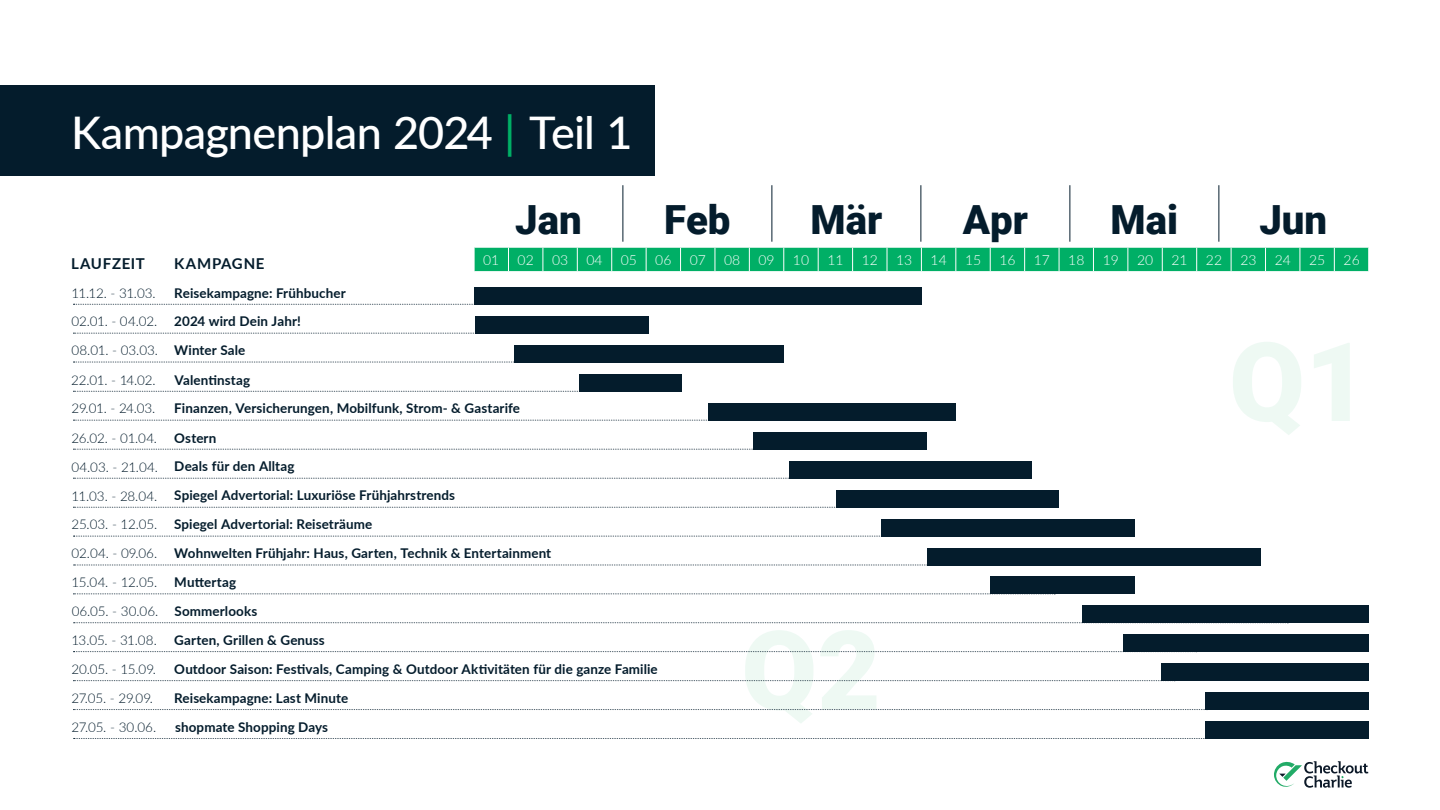
<style>
.page{position:relative;width:1440px;height:810px;background:#fff}
.page>*{position:absolute;margin:0;border:0;box-sizing:border-box;transform-origin:0 0}
.t1{font:500 45px "Lato";letter-spacing:-.015em;color:#fff}
.t2{font:900 40.2px "Roboto";color:#041c2c}
.t3{font:700 15px "Lato";letter-spacing:.045em;color:#041c2c}
.t4{font:300 13.95px "Lato";color:#fff}
.t5{font:700 13.42px/28.9px "Lato";letter-spacing:.005em;color:#041c2c}
.t6{font:300 13.42px/29.2px "Lato";letter-spacing:-.015em;color:#041c2c}
.s1{color:#00af66}
.s2{font-weight:700}
.s3{font-weight:300}
</style>
<div class="page">
<hr style="left:623px;top:185px;width:1px;height:57px;background:#041c2c">
<hr style="left:772px;top:185px;width:1px;height:57px;background:#041c2c">
<hr style="left:921px;top:185px;width:1px;height:57px;background:#041c2c">
<hr style="left:1070px;top:185px;width:1px;height:57px;background:#041c2c">
<hr style="left:1219px;top:185px;width:1px;height:57px;background:#041c2c">
<div style="left:474px;top:248px;width:895px;height:23px;background:#00af66"></div>
<div style="left:990px;top:577px;width:145px;height:17px;background:#041c2c"></div>
<svg style="left:73px;top:594px;width:982px;height:1px"></svg>
<div style="left:1082px;top:606px;width:287px;height:17px;background:#041c2c"></div>
<svg style="left:74px;top:622px;width:1008px;height:1px"></svg>
<div style="left:475px;top:316px;width:173px;height:17px;background:#041c2c"></div>
<svg style="left:73px;top:333px;width:472px;height:1px"></svg>
<div style="left:579px;top:374px;width:103px;height:18px;background:#041c2c"></div>
<svg style="left:73px;top:391px;width:506px;height:1px"></svg>
<div style="left:708px;top:403px;width:248px;height:18px;background:#041c2c"></div>
<svg style="left:73px;top:420px;width:635px;height:1px"></svg>
<div style="left:753px;top:432px;width:174px;height:17px;background:#041c2c"></div>
<svg style="left:73px;top:449px;width:790px;height:1px"></svg>
<div style="left:1123px;top:635px;width:246px;height:17px;background:#041c2c"></div>
<svg style="left:73px;top:651px;width:1050px;height:1px"></svg>
<div style="left:789px;top:461px;width:242px;height:17px;background:#041c2c"></div>
<svg style="left:73px;top:478px;width:870px;height:1px"></svg>
<div style="left:836px;top:490px;width:223px;height:17px;background:#041c2c"></div>
<svg style="left:73px;top:507px;width:870px;height:1px"></svg>
<div style="left:1161px;top:664px;width:208px;height:17px;background:#041c2c"></div>
<svg style="left:73px;top:680px;width:1088px;height:1px"></svg>
<div style="left:881px;top:519px;width:254px;height:17px;background:#041c2c"></div>
<svg style="left:73px;top:536px;width:1010px;height:1px"></svg>
<div style="left:927px;top:548px;width:334px;height:17px;background:#041c2c"></div>
<svg style="left:74px;top:565px;width:1071px;height:1px"></svg>
<div style="left:1205px;top:693px;width:164px;height:17px;background:#041c2c"></div>
<svg style="left:73px;top:709px;width:1132px;height:1px"></svg>
<div style="left:0;top:85px;width:655px;height:91px;background:#041c2c"></div>
<div style="left:474px;top:287px;width:447px;height:18px;background:#041c2c"></div>
<svg style="left:73px;top:304px;width:401px;height:1px"></svg>
<div style="left:515px;top:345px;width:269px;height:18px;background:#041c2c"></div>
<svg style="left:73px;top:362px;width:442px;height:1px"></svg>
<svg style="left:1274px;top:761px;width:94px;height:27px"></svg>
<div style="left:1205px;top:721px;width:164px;height:18px;background:#041c2c"></div>
<svg style="left:74px;top:738px;width:1131px;height:1px"></svg>
<h1 class="t1" style="left:71px;top:100px;width:563px">Kampagnenplan 2024 <span class="s1">|</span> Teil 1</h1>
<p class="t3" style="left:71px;top:253px;width:75px">LAUFZEIT</p>
<p class="t3" style="left:174px;top:253px;width:92px">KAMPAGNE</p>
<p class="t6" style="left:71px;top:278px;width:86px">11.12. - 31.03.</p>
<p class="t5" style="left:174px;top:278px;width:173px">Reisekampagne: Frühbucher</p>
<p class="t6" style="left:71px;top:307px;width:87px">02.01. - 04.02.</p>
<p class="t5" style="left:174px;top:307px;width:128px">2024 wird Dein Jahr!</p>
<p class="t6" style="left:71px;top:335px;width:175px">08.01. - 03.03. <span class="s2">Winter Sale</span></p>
<h2 class="t2" style="left:515px;top:191px;width:68px">Jan</h2>
<h2 class="t2" style="left:664px;top:191px;width:68px">Feb</h2>
<h2 class="t2" style="left:810px;top:191px;width:73px">Mär</h2>
<h2 class="t2" style="left:963px;top:191px;width:67px">Apr</h2>
<h2 class="t2" style="left:1111px;top:191px;width:69px">Mai</h2>
<h2 class="t2" style="left:1259px;top:191px;width:69px">Jun</h2>
<p class="t4" style="left:483px;top:250px;width:18px">01</p>
<p class="t4" style="left:518px;top:250px;width:18px">02</p>
<p class="t4" style="left:552px;top:250px;width:18px">03</p>
<p class="t4" style="left:586px;top:250px;width:18px">04</p>
<p class="t4" style="left:621px;top:250px;width:18px">05</p>
<p class="t4" style="left:655px;top:250px;width:18px">06</p>
<p class="t4" style="left:690px;top:250px;width:18px">07</p>
<p class="t4" style="left:724px;top:250px;width:18px">08</p>
<p class="t4" style="left:759px;top:250px;width:18px">09</p>
<p class="t4" style="left:793px;top:250px;width:18px">10</p>
<p class="t4" style="left:827px;top:250px;width:18px">11</p>
<p class="t4" style="left:862px;top:250px;width:18px">12</p>
<p class="t4" style="left:896px;top:250px;width:18px">13</p>
<p class="t4" style="left:931px;top:250px;width:18px">14</p>
<p class="t4" style="left:965px;top:250px;width:18px">15</p>
<p class="t4" style="left:999px;top:250px;width:18px">16</p>
<p class="t4" style="left:1034px;top:250px;width:18px">17</p>
<p class="t4" style="left:1068px;top:250px;width:18px">18</p>
<p class="t4" style="left:1103px;top:250px;width:18px">19</p>
<p class="t4" style="left:1137px;top:250px;width:18px">20</p>
<p class="t4" style="left:1172px;top:250px;width:18px">21</p>
<p class="t4" style="left:1206px;top:250px;width:18px">22</p>
<p class="t4" style="left:1240px;top:250px;width:18px">23</p>
<p class="t4" style="left:1275px;top:250px;width:18px">24</p>
<p class="t4" style="left:1309px;top:250px;width:18px">25</p>
<p class="t4" style="left:1344px;top:250px;width:18px">26</p>
<p class="t6" style="left:71px;top:365px;width:86px">22.01. - 14.02.</p>
<p class="t5" style="left:174px;top:365px;width:77px">Valentinstag</p>
<p class="t6" style="left:72px;top:394px;width:85px">29.01. - 24.03.</p>
<p class="t5" style="left:174px;top:394px;width:347px">Finanzen, Versicherungen, Mobilfunk, Strom- &amp; Gastarife</p>
<p class="t6" style="left:71px;top:423px;width:87px">26.02. - 01.04.</p>
<p class="t5" style="left:174px;top:423px;width:43px">Ostern</p>
<p class="t6" style="left:71px;top:451px;width:225px">04.03. - 21.04. <span class="s2">Deals für den Alltag<br></span>11.03. - 28.04.</p>
<p class="t5" style="left:174px;top:481px;width:282px">Spiegel Advertorial: Luxuriöse Frühjahrstrends</p>
<p class="t6" style="left:71px;top:510px;width:87px">25.03. - 12.05.</p>
<p class="t5" style="left:174px;top:510px;width:200px">Spiegel Advertorial: Reiseträume</p>
<p class="t6" style="left:72px;top:538px;width:87px">02.04. - 09.06.</p>
<p class="t5" style="left:174px;top:538px;width:379px">Wohnwelten Frühjahr: Haus, Garten, Technik &amp; Entertainment</p>
<p class="t5" style="left:72px;top:567px;width:187px;text-indent:103px">Muttertag<br><span class="s3">06.05. - 30.06.</span> Sommerlooks</p>
<p class="t6" style="left:71px;top:567px;width:87px">15.04. - 12.05.</p>
<p class="t6" style="left:71px;top:625px;width:87px">13.05. - 31.08.</p>
<p class="t5" style="left:174px;top:625px;width:152px">Garten, Grillen &amp; Genuss</p>
<p class="t6" style="left:71px;top:654px;width:86px">20.05. - 15.09.</p>
<p class="t5" style="left:174px;top:654px;width:485px">Outdoor Saison: Festivals, Camping &amp; Outdoor Aktivitäten für die ganze Familie</p>
<p class="t6" style="left:71px;top:683px;width:83px">27.05. - 29.09.</p>
<p class="t5" style="left:174px;top:683px;width:176px">Reisekampagne: Last Minute</p>
<p class="t6" style="left:72px;top:712px;width:86px">27.05. - 30.06.</p>
<p class="t5" style="left:175px;top:712px;width:155px">shopmate Shopping Days</p>
</div>
